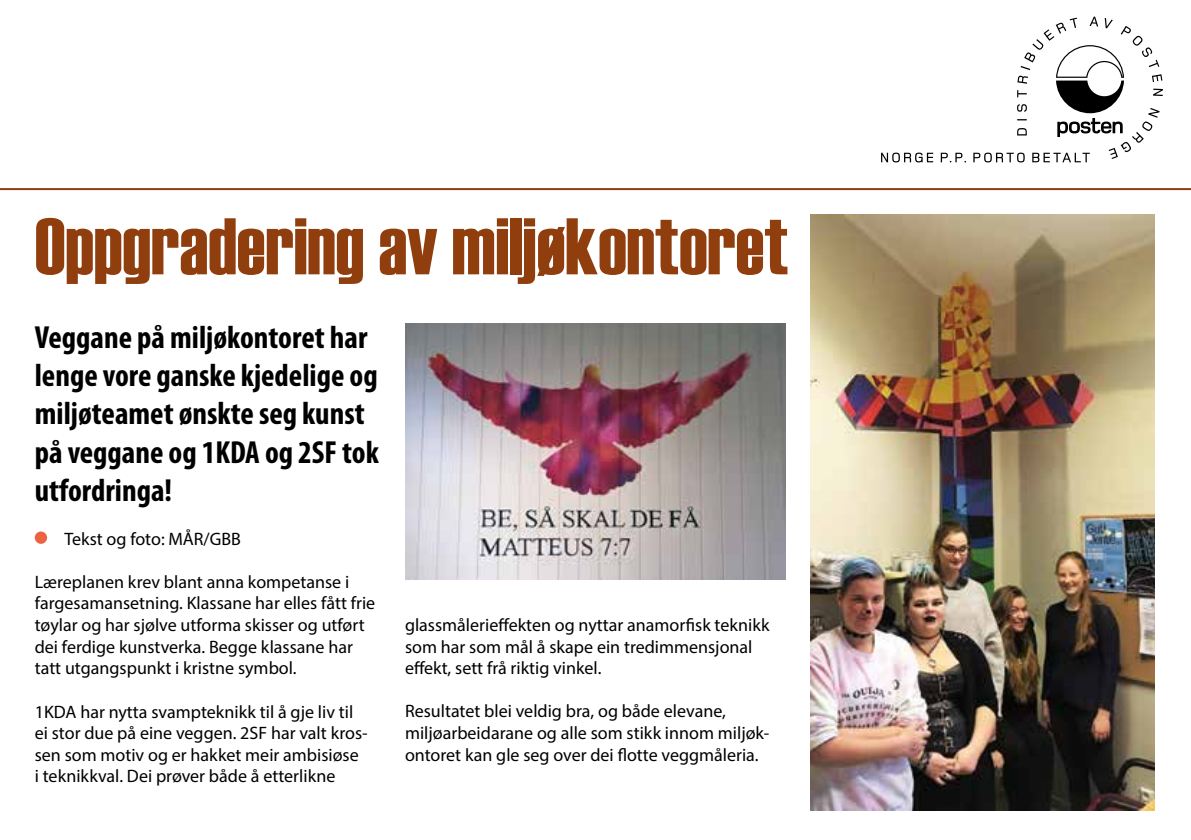
<style>
.page{position:relative;width:1191px;height:840px;background:#fff}
.page>*{position:absolute;margin:0;border:0;box-sizing:border-box;transform-origin:0 0}
.t1{font:80px "Haettenschweiler";color:#903e0e}
.t2{font:700 condensed 32px/38.4px "Myriad Pro";color:#000}
.t3{font:18px/21.6px "Myriad Pro";color:#000}
</style>
<div class="page">
<svg style="left:881px;top:17px;width:282px;height:145px"></svg>
<hr style="left:0;top:188px;width:1191px;height:2px;background:#903e0e">
<div style="left:35px;top:531px;width:12px;height:12px;background:#ec6343;border-radius:50%"></div>
<img style="left:810px;top:214px;width:344px;height:595px">
<img style="left:405px;top:323px;width:381px;height:256px">
<h1 class="t1" style="left:35px;top:200px;width:755px">Oppgradering av miljøkontoret</h1>
<h2 class="t2" style="left:35px;top:317px;width:346px">Veggane på miljøkontoret har lenge vore ganske kjedelige og miljøteamet ønskte seg kunst på veggane og 1KDA og 2SF tok utfordringa!</h2>
<p class="t3" style="left:65px;top:527px;width:178px">Tekst og foto: MÅR/GBB</p>
<p class="t3" style="left:35px;top:570px;width:342px">Læreplanen krev blant anna kompetanse i fargesamansetning. Klassane har elles fått frie tøylar og har sjølve utforma skisser og utført dei ferdige kunstverka. Begge klassane har tatt utgangspunkt i kristne symbol.</p>
<p class="t3" style="left:35px;top:700px;width:334px">1KDA har nytta svampteknikk til å gje liv til ei stor due på eine veggen. 2SF har valt kros&shy;sen som motiv og er hakket meir ambisiøse<br>i teknikkval. Dei prøver både å etterlikne</p>
<p class="t3" style="left:405px;top:613px;width:366px">glassmålerieffekten og nyttar anamorfisk teknikk som har som mål å skape ein tredimmensjonal effekt, sett frå riktig vinkel.</p>
<p class="t3" style="left:405px;top:700px;width:366px">Resultatet blei veldig bra, og både elevane, miljøarbeidarane og alle som stikk innom miljøk&shy;ontoret kan gle seg over dei flotte veggmåleria.</p>
</div>
